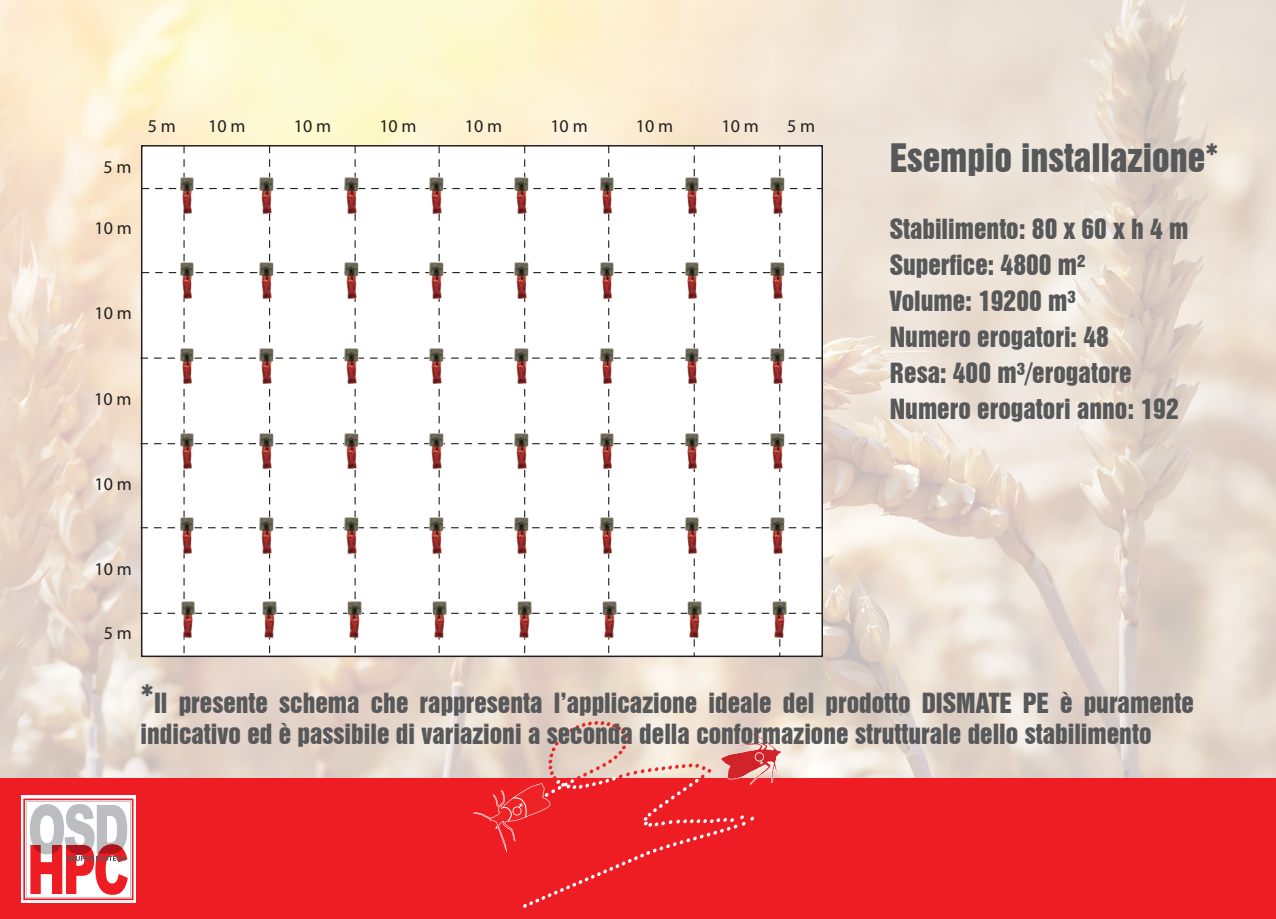
<style>
.page{position:relative;width:1276px;height:919px;background:#fff}
.page>*{position:absolute;margin:0;border:0;box-sizing:border-box;transform-origin:0 0}
.t1{font:36px "Swiss 921 BT Regular A";color:#57585a}
.t2{font:25.5px/36px "Swiss 921 BT Regular A";color:#57585a}
.t3{font:18px "Myriad Pro";color:#231f20}
.s1{font-size:36px}
</style>
<div class="page">
<img style="left:0;top:0;width:1276px;height:778px">
<div style="left:0;top:778px;width:1276px;height:140px;background:#ee1d23"></div>
<svg style="left:473px;top:721px;width:309px;height:187px"></svg>
<svg style="left:21px;top:795px;width:114px;height:107px"></svg>
<svg style="left:23px;top:798px;width:110px;height:102px"></svg>
<svg style="left:140px;top:146px;width:682px;height:510px"></svg>
<img style="left:179px;top:177px;width:17px;height:37px">
<img style="left:259px;top:177px;width:16px;height:37px">
<img style="left:344px;top:177px;width:16px;height:37px">
<img style="left:429px;top:177px;width:16px;height:37px">
<img style="left:514px;top:177px;width:17px;height:37px">
<img style="left:599px;top:177px;width:17px;height:37px">
<img style="left:684px;top:177px;width:17px;height:37px">
<img style="left:769px;top:177px;width:17px;height:37px">
<img style="left:179px;top:262px;width:17px;height:37px">
<img style="left:259px;top:262px;width:16px;height:37px">
<img style="left:344px;top:262px;width:16px;height:37px">
<img style="left:429px;top:262px;width:16px;height:37px">
<img style="left:514px;top:262px;width:17px;height:37px">
<img style="left:599px;top:262px;width:17px;height:37px">
<img style="left:684px;top:262px;width:17px;height:37px">
<img style="left:769px;top:262px;width:17px;height:37px">
<img style="left:179px;top:347px;width:17px;height:37px">
<img style="left:259px;top:347px;width:16px;height:37px">
<img style="left:344px;top:347px;width:16px;height:37px">
<img style="left:429px;top:347px;width:16px;height:37px">
<img style="left:514px;top:347px;width:17px;height:37px">
<img style="left:599px;top:347px;width:17px;height:37px">
<img style="left:684px;top:347px;width:17px;height:37px">
<img style="left:769px;top:347px;width:17px;height:37px">
<img style="left:179px;top:432px;width:17px;height:37px">
<img style="left:259px;top:432px;width:16px;height:37px">
<img style="left:344px;top:432px;width:16px;height:37px">
<img style="left:429px;top:432px;width:16px;height:37px">
<img style="left:514px;top:432px;width:17px;height:37px">
<img style="left:599px;top:432px;width:17px;height:37px">
<img style="left:684px;top:432px;width:17px;height:37px">
<img style="left:769px;top:432px;width:17px;height:37px">
<img style="left:179px;top:516px;width:17px;height:38px">
<img style="left:259px;top:516px;width:16px;height:38px">
<img style="left:344px;top:516px;width:16px;height:38px">
<img style="left:429px;top:516px;width:16px;height:38px">
<img style="left:514px;top:516px;width:17px;height:38px">
<img style="left:599px;top:516px;width:17px;height:38px">
<img style="left:684px;top:516px;width:17px;height:38px">
<img style="left:769px;top:516px;width:17px;height:38px">
<img style="left:771px;top:601px;width:16px;height:37px">
<img style="left:686px;top:601px;width:16px;height:37px">
<img style="left:601px;top:601px;width:16px;height:37px">
<img style="left:516px;top:601px;width:16px;height:37px">
<img style="left:431px;top:601px;width:16px;height:37px">
<img style="left:346px;top:601px;width:16px;height:37px">
<img style="left:260px;top:601px;width:17px;height:37px">
<img style="left:179px;top:601px;width:17px;height:37px">
<p class="t3" style="left:103px;top:156px;width:30px">5 m</p>
<p class="t3" style="left:208px;top:115px;width:39px">10 m</p>
<p class="t3" style="left:294px;top:115px;width:39px">10 m</p>
<p class="t3" style="left:379px;top:115px;width:39px">10 m</p>
<p class="t3" style="left:465px;top:115px;width:39px">10 m</p>
<p class="t3" style="left:550px;top:115px;width:39px">10 m</p>
<p class="t3" style="left:636px;top:115px;width:39px">10 m</p>
<p class="t3" style="left:721px;top:115px;width:39px">10 m</p>
<p class="t3" style="left:148px;top:115px;width:30px">5 m</p>
<p class="t3" style="left:787px;top:115px;width:30px">5 m</p>
<p class="t3" style="left:94px;top:217px;width:39px">10 m</p>
<p class="t3" style="left:94px;top:302px;width:39px">10 m</p>
<p class="t3" style="left:94px;top:387px;width:39px">10 m</p>
<p class="t3" style="left:94px;top:472px;width:39px">10 m</p>
<h1 class="t1" style="left:889px;top:135px;width:330px">Esempio installazione*</h1>
<p class="t2" style="left:889px;top:211px;width:300px">Stabilimento: 80 x 60 x h 4 m<br>Superfice: 4800 m²<br>Volume: 19200 m³<br>Numero erogatori: 48<br>Resa: 400 m³/erogatore<br>Numero erogatori anno: 192</p>
<p class="t3" style="left:94px;top:557px;width:39px">10 m</p>
<p class="t3" style="left:104px;top:621px;width:30px">5 m</p>
<p class="t2" style="left:140px;top:687px;width:1055px;line-height:30.6px"><span class="s1">*</span>Il presente schema che rappresenta l’applicazione ideale del prodotto DISMATE PE è puramente indicativo ed è passibile di variazioni a seconda della conformazione strutturale dello stabilimento</p>
</div>
